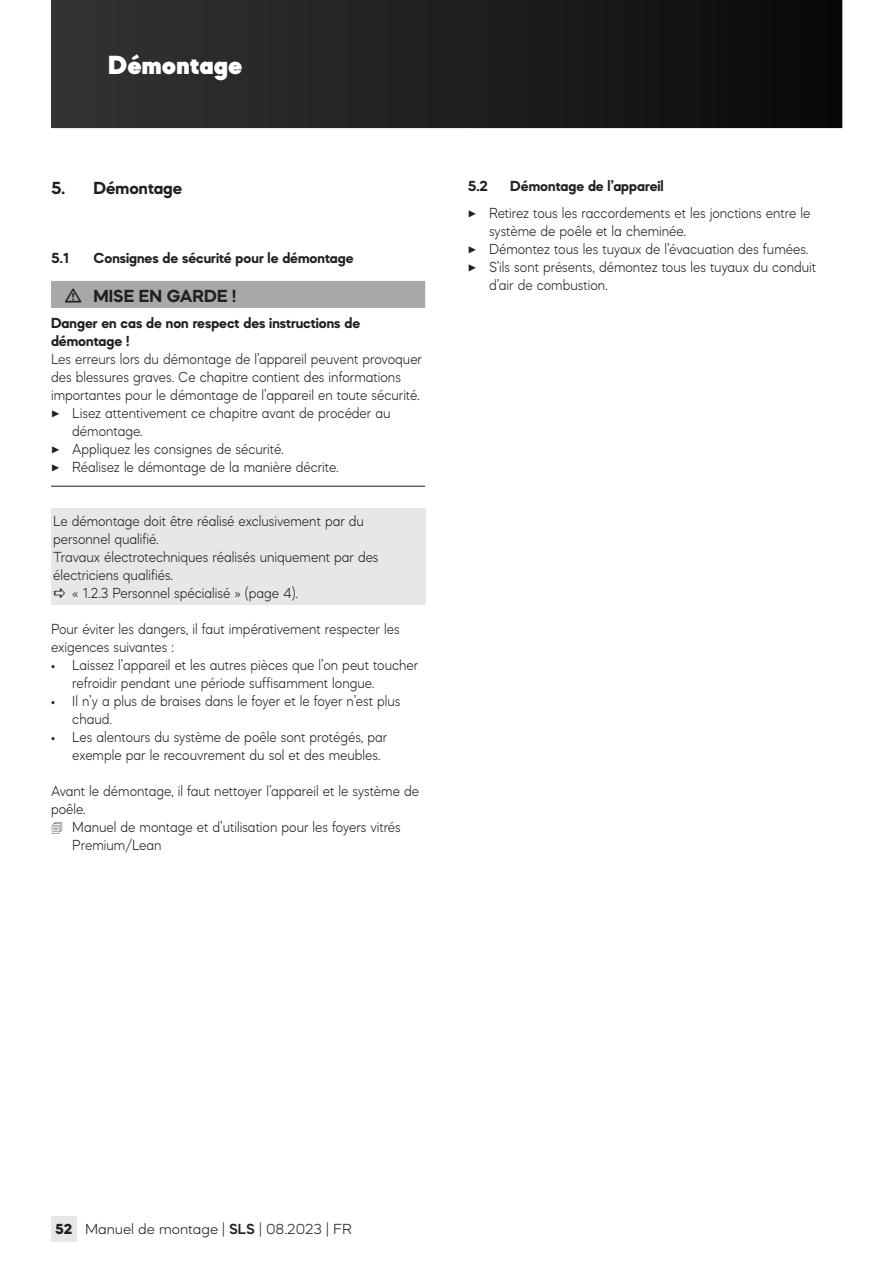
<style>
.page{position:relative;width:893px;height:1263px;background:#fff}
.page>*{position:absolute;margin:0;border:0;box-sizing:border-box;transform-origin:0 0}
.t1{font:900 27px "Mazzard M";letter-spacing:.03em;color:#fff}
.t2{font:700 18px "Mazzard M";color:#202020}
.t3{font:300 15px/18px "Mazzard M";color:#202020;scale:.9 1}
.t4{font:700 15px/18px "Mazzard M";color:#202020}
.t5{font:300 15px "Mazzard M";color:#202020}
.t6{font:800 15px "Mazzard M";color:#202020}
.s1{font-weight:400}
.s2{font-weight:600}
</style>
<div class="page">
<div style="left:51px;top:1216px;width:26px;height:26px;background:#e7e7e7"></div>
<img style="left:51px;top:0;width:791px;height:128px">
<div style="left:51px;top:281px;width:374px;height:27px;background:#a8a8a8"></div>
<hr style="left:51px;top:486px;width:374px;height:1px;background:#202020">
<div style="left:51px;top:508px;width:374px;height:43px;background:#e7e7e7"></div>
<div style="left:51px;top:544px;width:374px;height:43px;background:#e7e7e7"></div>
<div style="left:51px;top:580px;width:374px;height:25px;background:#e7e7e7"></div>
<h1 class="t1" style="left:108px;top:52px;width:135px">Démontage</h1>
<p class="t2" style="left:51px;top:177px;width:133px">5. Démontage</p>
<p class="t4" style="left:51px;top:249px;width:20px">5.1</p>
<p class="t4" style="left:94px;top:249px;width:261px">Consignes de sécurité pour le démontage</p>
<p class="t2" style="left:94px;top:285px;width:144px">MISE EN GARDE !</p>
<p class="t4" style="left:51px;top:314px;width:311px">Danger en cas de non respect des instructions de démontage !</p>
<p class="t3" style="left:51px;top:350px;width:414px">Les erreurs lors du démontage de l’appareil peuvent provoquer des blessures graves. Ce chapitre contient des informations importantes pour le démontage de l’appareil en toute sécurité.</p>
<p class="t3" style="left:72px;top:404px;width:355px;text-indent:-21px">✔ Lisez attentivement ce chapitre avant de procéder au démontage.</p>
<p class="t3" style="left:51px;top:440px;width:260px">✔ Appliquez les consignes de sécurité.</p>
<p class="t3" style="left:51px;top:458px;width:321px">✔ Réalisez le démontage de la manière décrite.</p>
<p class="t3" style="left:53px;top:512px;width:347px">Le démontage doit être réalisé exclusivement par du</p>
<p class="t3" style="left:53px;top:530px;width:119px">personnel qualifié.</p>
<p class="t3" style="left:53px;top:548px;width:363px">Travaux électrotechniques réalisés uniquement par des</p>
<p class="t3" style="left:53px;top:566px;width:135px">électriciens qualifiés.</p>
<p class="t3" style="left:72px;top:584px;width:252px">« 1.2.3 Personnel spécialisé » (page 4).</p>
<p class="t3" style="left:51px;top:620px;width:389px">Pour éviter les dangers, il faut impérativement respecter les exigences suivantes :</p>
<p class="t3" style="left:72px;top:656px;width:386px;text-indent:-21px"><span class="s1">•</span> Laissez l’appareil et les autres pièces que l’on peut toucher refroidir pendant une période suffisamment longue.</p>
<p class="t3" style="left:72px;top:692px;width:366px;text-indent:-21px"><span class="s1">•</span> Il n’y a plus de braises dans le foyer et le foyer n’est plus chaud.</p>
<p class="t3" style="left:72px;top:728px;width:352px;text-indent:-21px"><span class="s1">•</span> Les alentours du système de poêle sont protégés, par exemple par le recouvrement du sol et des meubles.</p>
<p class="t3" style="left:51px;top:782px;width:410px">Avant le démontage, il faut nettoyer l’appareil et le système de poêle.</p>
<p class="t3" style="left:72px;top:818px;width:367px">Manuel de montage et d’utilisation pour les foyers vitrés<br>Premium/Lean</p>
<p class="t4" style="left:468px;top:177px;width:22px">5.2</p>
<p class="t4" style="left:510px;top:177px;width:155px">Démontage de l’appareil</p>
<p class="t3" style="left:489px;top:204px;width:359px;text-indent:-21px">✔ Retirez tous les raccordements et les jonctions entre le système de poêle et la cheminée.</p>
<p class="t3" style="left:468px;top:240px;width:380px">✔ Démontez tous les tuyaux de l’évacuation des fumées.</p>
<p class="t3" style="left:489px;top:258px;width:365px;text-indent:-21px">✔ S’ils sont présents, démontez tous les tuyaux du conduit d’air de combustion.</p>
<p class="t6" style="left:55px;top:1222px;width:19px">52</p>
<p class="t5" style="left:85px;top:1221px;width:268px">Manuel de montage | <span class="s2">SLS</span> | 08.2023 | FR</p>
</div>
